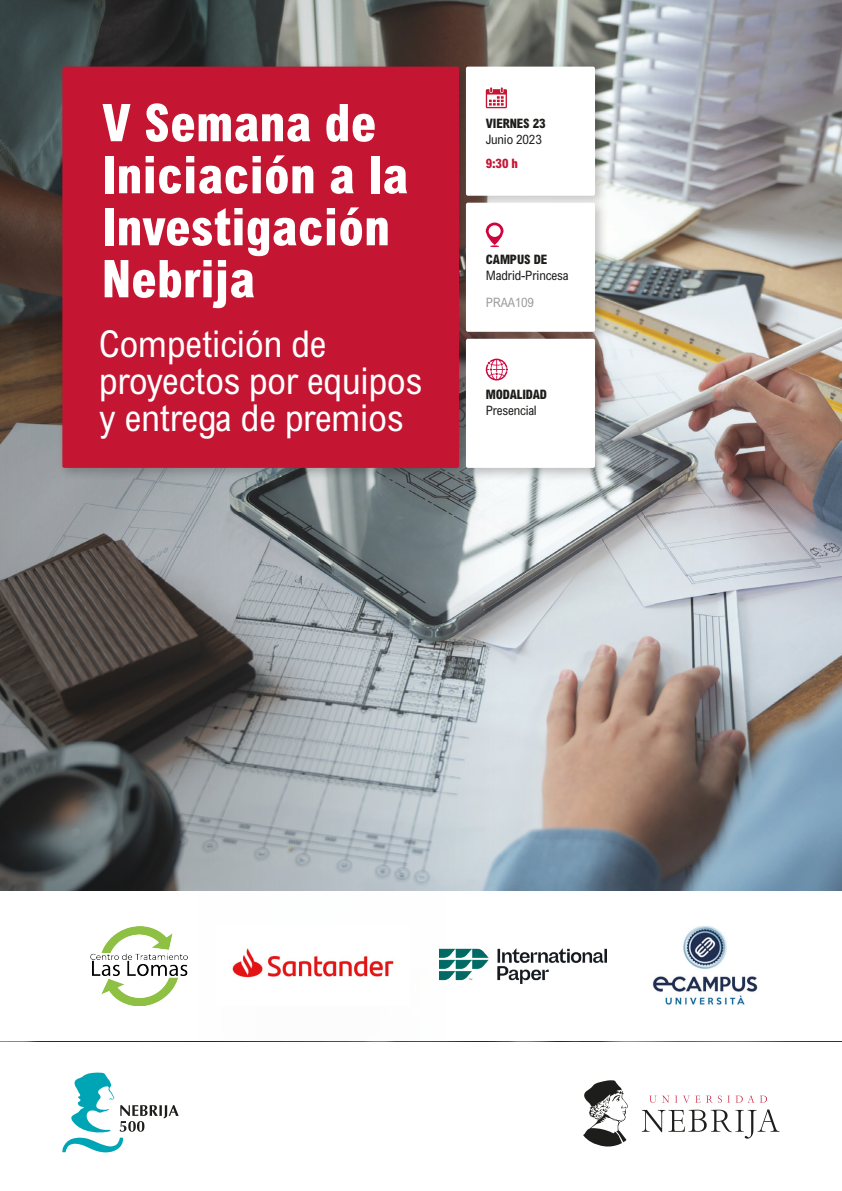
<style>
.page{position:relative;width:842px;height:1191px;background:#fff}
.page>*{position:absolute;margin:0;border:0;box-sizing:border-box;transform-origin:0 0}
.oferta_encabezado_do{font:800 condensed 52px/52px "Arial MT Pro";color:#fff}
.t1{font:condensed 37px/37px "Arial MT Pro";color:#fff}
.datos_TXT{font:condensed 13px "Arial MT Pro";letter-spacing:-.01em;color:#1d1d1b}
.datos_TT{font:800 condensed 13px "Arial MT Pro";letter-spacing:-.01em;color:#1d1d1b}
.datos_TXT-2{font:condensed 13px "Arial MT Pro";letter-spacing:-.01em;color:#9d9d9d}
.datos_TXT-3{font:800 condensed 13px "Arial MT Pro";color:#c41632}
</style>
<div class="page">
<img style="left:496px;top:0;width:346px;height:891px">
<svg style="left:0;top:0;width:496px;height:891px;background:#787b7c"></svg>
<svg style="left:583px;top:1080px;width:45px;height:67px"></svg>
<svg style="left:649px;top:1095px;width:118px;height:7px"></svg>
<svg style="left:642px;top:1109px;width:138px;height:29px"></svg>
<div style="left:57px;top:61px;width:416px;height:420px;background:#1d1d1b;opacity:.26"></div>
<div style="left:62px;top:67px;width:397px;height:401px;background:#c41632;border-radius:2px"></div>
<div style="left:461px;top:61px;width:148px;height:148px;background:#1d1d1b;opacity:.26"></div>
<div style="left:466px;top:67px;width:129px;height:129px;background:#fff;border-radius:2px"></div>
<svg style="left:486px;top:87px;width:21px;height:21px"></svg>
<div style="left:460px;top:197px;width:148px;height:148px;background:#1d1d1b;opacity:.26"></div>
<div style="left:466px;top:203px;width:129px;height:129px;background:#fff;border-radius:2px"></div>
<svg style="left:485px;top:222px;width:19px;height:25px"></svg>
<div style="left:460px;top:333px;width:148px;height:148px;background:#1d1d1b;opacity:.26"></div>
<div style="left:466px;top:339px;width:129px;height:129px;background:#fff;border-radius:2px"></div>
<svg style="left:486px;top:358px;width:22px;height:22px"></svg>
<svg style="left:62px;top:1072px;width:117px;height:80px"></svg>
<img style="left:90px;top:926px;width:98px;height:79px">
<img style="left:232px;top:948px;width:162px;height:30px">
<img style="left:439px;top:948px;width:168px;height:35px">
<img style="left:652px;top:926px;width:106px;height:79px">
<p class="oferta_encabezado_do" style="left:102px;top:99px;width:308px">V Semana de<br>Iniciación a la<br>Investigación<br>Nebrija</p>
<p class="t1" style="left:99px;top:326px;width:324px">Competición de proyectos por equipos y entrega de premios</p>
<p class="datos_TT" style="left:486px;top:116px;width:61px">VIERNES 23</p>
<p class="datos_TXT" style="left:486px;top:131px;width:58px">Junio 2023</p>
<p class="datos_TXT-3" style="left:486px;top:156px;width:34px">9:30 h</p>
<p class="datos_TT" style="left:486px;top:251px;width:63px">CAMPUS DE</p>
<p class="datos_TXT" style="left:486px;top:267px;width:84px">Madrid-Princesa</p>
<p class="datos_TXT-2" style="left:486px;top:294px;width:50px">PRAA109</p>
<p class="datos_TT" style="left:486px;top:387px;width:63px">MODALIDAD</p>
<p class="datos_TXT" style="left:486px;top:403px;width:52px">Presencial</p>
</div>
